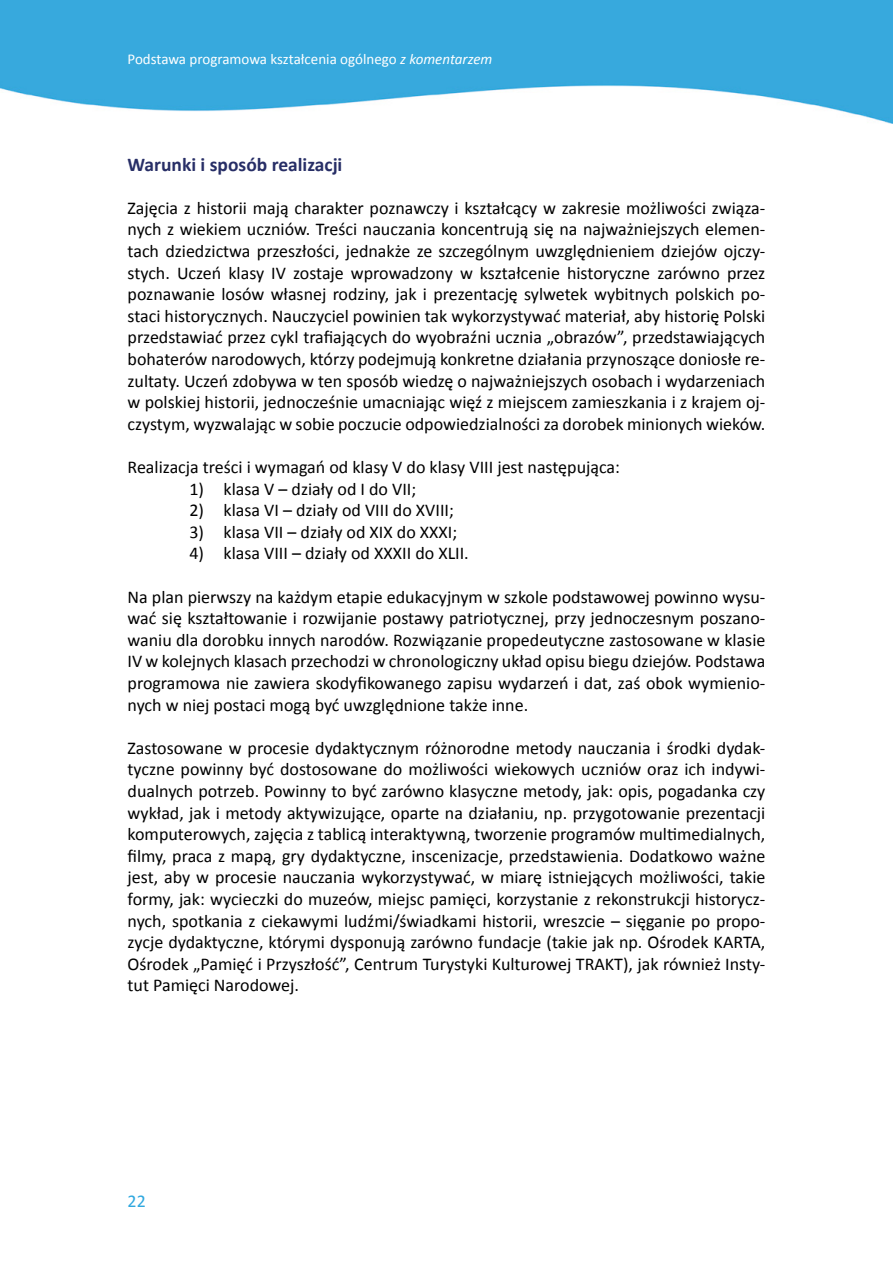
<style>
.page{position:relative;width:893px;height:1263px;background:#fff}
.page>*{position:absolute;margin:0;border:0;box-sizing:border-box;transform-origin:0 0}
.Srodtytul_numeracja{font:700 19.5px "Calibri";color:#272e66}
.Tekst_podstawowy{font:18px/21.6px "Calibri";color:#000;text-align:justify}
.t1{font:18px "Calibri";color:#30a8df}
.t2{font:15px "Calibri";color:#fff}
.s1{font-style:italic}
</style>
<div class="page">
<img style="left:0;top:0;width:893px;height:123px">
<p class="t2" style="left:128px;top:50px;width:366px">Podstawa programowa kształcenia ogólnego <span class="s1">z komentarzem</span></p>
<p class="Srodtytul_numeracja" style="left:128px;top:152px;width:216px">Warunki i sposób realizacji</p>
<p class="Tekst_podstawowy" style="left:128px;top:197px;width:639px">Zajęcia z historii mają charakter poznawczy i kształcący w zakresie możliwości związa&shy;nych z wiekiem uczniów. Treści nauczania koncentrują się na najważniejszych elemen&shy;tach dziedzictwa przeszłości, jednakże ze szczególnym uwzględnieniem dziejów ojczy&shy;stych. Uczeń klasy IV zostaje wprowadzony w kształcenie historyczne zarówno przez poznawanie losów własnej rodziny, jak i prezentację sylwetek wybitnych polskich po&shy;staci historycznych. Nauczyciel powinien tak wykorzystywać materiał, aby historię Polski przedstawiać przez cykl trafiających do wyobraźni ucznia „obrazów”, przedstawiających bohaterów narodowych, którzy podejmują konkretne działania przynoszące doniosłe re&shy;zultaty. Uczeń zdobywa w ten sposób wiedzę o najważniejszych osobach i wydarzeniach w polskiej historii, jednocześnie umacniając więź z miejscem zamieszkania i z krajem oj&shy;czystym, wyzwalając w sobie poczucie odpowiedzialności za dorobek minionych wieków.</p>
<p class="Tekst_podstawowy" style="left:128px;top:456px;width:494px">Realizacja treści i wymagań od klasy V do klasy VIII jest następująca:</p>
<p class="Tekst_podstawowy" style="left:189px;top:478px;width:228px">1) klasa V – działy od I do VII;</p>
<p class="Tekst_podstawowy" style="left:189px;top:499px;width:266px">2) klasa VI – działy od VIII do XVIII;</p>
<p class="Tekst_podstawowy" style="left:189px;top:521px;width:269px">3) klasa VII – działy od XIX do XXXI;</p>
<p class="Tekst_podstawowy" style="left:189px;top:543px;width:278px">4) klasa VIII – działy od XXXII do XLII.</p>
<p class="Tekst_podstawowy" style="left:128px;top:586px;width:639px">Na plan pierwszy na każdym etapie edukacyjnym w szkole podstawowej powinno wysu&shy;wać się kształtowanie i rozwijanie postawy patriotycznej, przy jednoczesnym poszano&shy;waniu dla dorobku innych narodów. Rozwiązanie propedeutyczne zastosowane w klasie IV w kolejnych klasach przechodzi w chronologiczny układ opisu biegu dziejów. Podstawa programowa nie zawiera skodyfikowanego zapisu wydarzeń i dat, zaś obok wymienio&shy;nych w niej postaci mogą być uwzględnione także inne.</p>
<p class="Tekst_podstawowy" style="left:128px;top:737px;width:639px">Zastosowane w procesie dydaktycznym różnorodne metody nauczania i środki dydak&shy;tyczne powinny być dostosowane do możliwości wiekowych uczniów oraz ich indywi&shy;dualnych potrzeb. Powinny to być zarówno klasyczne metody, jak: opis, pogadanka czy wykład, jak i metody aktywizujące, oparte na działaniu, np. przygotowanie prezentacji komputerowych, zajęcia z tablicą interaktywną, tworzenie programów multimedialnych, filmy, praca z mapą, gry dydaktyczne, inscenizacje, przedstawienia. Dodatkowo ważne jest, aby w procesie nauczania wykorzystywać, w miarę istniejących możliwości, takie formy, jak: wycieczki do muzeów, miejsc pamięci, korzystanie z rekonstrukcji historycz&shy;nych, spotkania z ciekawymi ludźmi/świadkami historii, wreszcie – sięganie po propo&shy;zycje dydaktyczne, którymi dysponują zarówno fundacje (takie jak np. Ośrodek KARTA, Ośrodek „Pamięć i Przyszłość”, Centrum Turystyki Kulturowej TRAKT), jak również Insty&shy;tut Pamięci Narodowej.</p>
<p class="t1" style="left:128px;top:1190px;width:20px">22</p>
</div>
